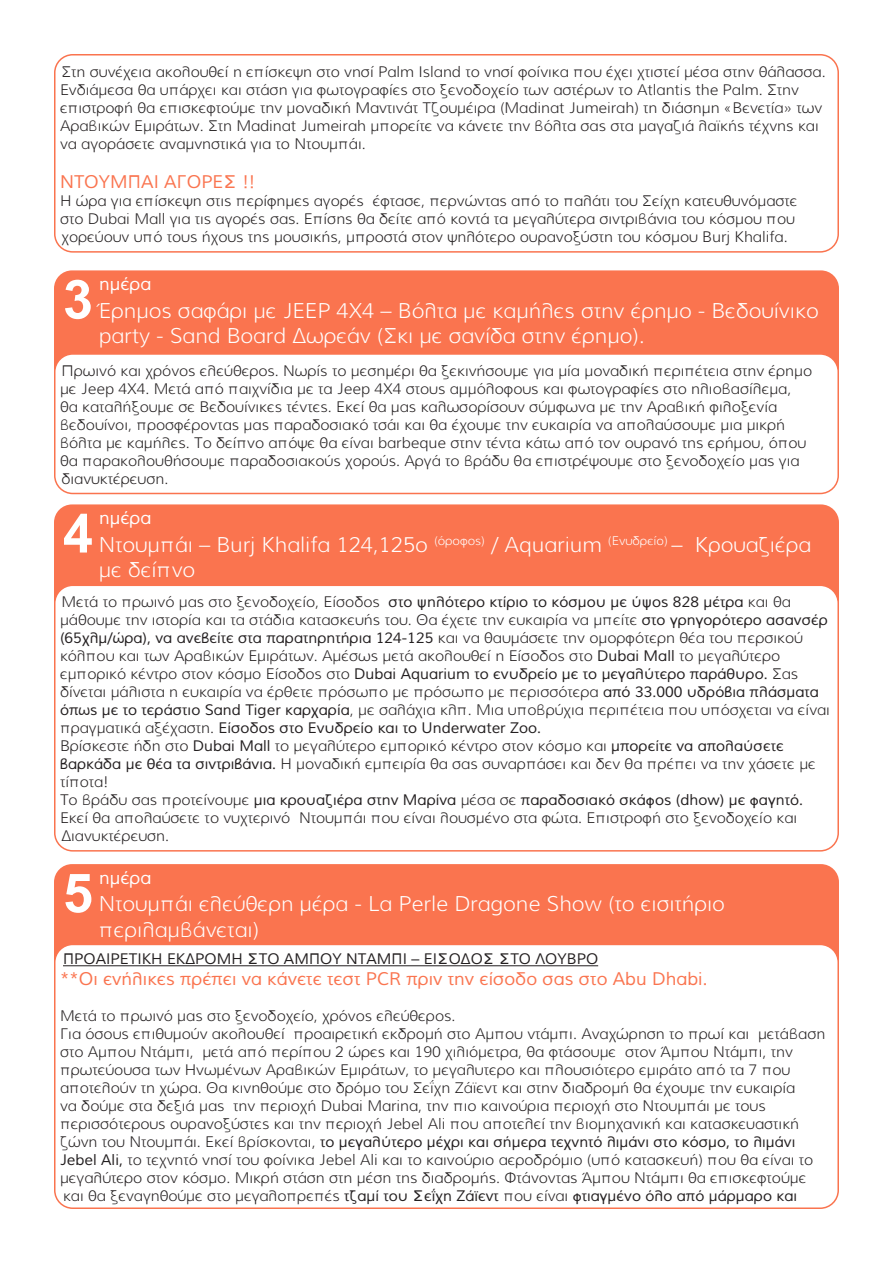
<style>
.page{position:relative;width:893px;height:1263px;background:#fff}
.page>*{position:absolute;margin:0;border:0;box-sizing:border-box;transform-origin:0 0}
.t1{font:700 54px "Arial";color:#fff}
.t2{font:21px/25.2px "Aka Acid GR Muli Light";color:#fff}
.t3{font:18px "Aka Acid GR Muli Medium";color:#fa744f}
.t4{font:18px "Aka Acid GR Muli Medium";color:#fff}
.t5{font:15px/18px "Aka Acid GR Muli Light";color:#231f20}
.t6{font:15px "Aka Acid GR Muli Medium";color:#231f20}
.s1{font-family:"Aka Acid GR Muli Medium"}
</style>
<div class="page">
<div style="left:54px;top:504px;width:785px;height:115px;background:#fa744f;border-radius:18px"></div>
<div style="left:54px;top:864px;width:785px;height:117px;background:#fa744f;border-radius:18px"></div>
<div style="left:55px;top:585px;width:783px;height:266px;background:#fff;border-radius:18px"></div>
<div style="left:54px;top:584px;width:785px;height:267px;border:2px solid #fa744f;border-radius:18px"></div>
<div style="left:55px;top:944px;width:783px;height:264px;background:#fff;border-radius:18px"></div>
<hr style="left:63px;top:965px;width:535px;height:1px;background:#231f20">
<div style="left:54px;top:944px;width:785px;height:265px;border:2px solid #fa744f;border-radius:18px"></div>
<div style="left:54px;top:270px;width:785px;height:116px;background:#fa744f;border-radius:18px"></div>
<div style="left:55px;top:354px;width:783px;height:139px;background:#fff;border-radius:18px"></div>
<div style="left:54px;top:353px;width:785px;height:141px;border:2px solid #fa744f;border-radius:18px"></div>
<div style="left:54px;top:54px;width:785px;height:199px;border:2px solid #fa744f;border-radius:18px"></div>
<p class="t5" style="left:60px;top:62px;width:767px">Στη συνέχεια ακολουθεί η επίσκεψη στο νησί Palm Island το νησί φοίνικα που έχει χτιστεί μέσα στην θάλασσα.<br>Ενδιάμεσα θα υπάρχει και στάση για φωτογραφίες στο ξενοδοχείο των αστέρων το Atlantis the Palm. Στην επιστροφή θα επισκεφτούμε την μοναδική Μαντινάτ Τζουμέιρα (Madinat Jumeirah) τη διάσημη «Βενετία» των Αραβικών Εμιράτων. Στη Madinat Jumeirah μπορείτε να κάνετε την βόλτα σας στα μαγαζιά λαϊκής τέχνης και να αγοράσετε αναμνηστικά για το Ντουμπάι.</p>
<p class="t3" style="left:60px;top:171px;width:197px">ΝΤΟΥΜΠΑΙ ΑΓΟΡΕΣ !!</p>
<p class="t5" style="left:60px;top:192px;width:739px">Η ώρα για επίσκεψη στις περίφημες αγορές έφτασε, περνώντας από το παλάτι του Σείχη κατευθυνόμαστε στο Dubai Mall για τις αγορές σας. Επίσης θα δείτε από κοντά τα μεγαλύτερα σιντριβάνια του κόσμου που χορεύουν υπό τους ήχους της μουσικής, μπροστά στον ψηλότερο ουρανοξύστη του κόσμου Burj Khalifa.</p>
<p class="t4" style="left:99px;top:273px;width:54px">ημέρα</p>
<p class="t1" style="left:63px;top:261px;width:32px">3</p>
<p class="t2" style="left:99px;top:298px;width:722px">Έρημος σαφάρι με JEEP 4Χ4 – Βόλτα με καμήλες στην έρημο - Βεδουίνικο party - Sand Board Δωρεάν (Σκι με σανίδα στην έρημο).</p>
<p class="t5" style="left:60px;top:361px;width:754px">Πρωινό και χρόνος ελεύθερος. Νωρίς το μεσημέρι θα ξεκινήσουμε για μία μοναδική περιπέτεια στην έρημο με Jeep 4Χ4. Μετά από παιχνίδια με τα Jeep 4Χ4 στους αμμόλοφους και φωτογραφίες στο ηλιοβασίλεμα, θα καταλήξουμε σε Βεδουίνικες τέντες. Εκεί θα μας καλωσορίσουν σύμφωνα με την Αραβική φιλοξενία βεδουίνοι, προσφέροντας μας παραδοσιακό τσάι και θα έχουμε την ευκαιρία να απολαύσουμε μια μικρή βόλτα με καμήλες. Το δείπνο απόψε θα είναι barbeque στην τέντα κάτω από τον ουρανό της ερήμου, όπου θα παρακολουθήσουμε παραδοσιακούς χορούς. Αργά το βράδυ θα επιστρέψουμε στο ξενοδοχείο μας για διανυκτέρευση.</p>
<p class="t1" style="left:63px;top:495px;width:32px">4</p>
<p class="t4" style="left:99px;top:507px;width:54px">ημέρα</p>
<p class="t2" style="left:99px;top:532px;width:714px">Ντουμπάι – Βurj Khalifa 124,125ο <sup>(όροφος)</sup> / Αquarium <sup>(Ενυδρείο)</sup> – Κρουαζιέρα με δείπνο</p>
<p class="t5" style="left:60px;top:593px;width:771px">Μετά το πρωινό μας στο ξενοδοχείο, Είσοδος <span class="s1">στο ψηλότερο κτίριο το κόσμου με ύψος 828 μέτρα</span> και θα μάθουμε την ιστορία και τα στάδια κατασκευής του. Θα έχετε την ευκαιρία να μπείτε <span class="s1">στο γρηγορότερο ασανσέρ (65χλμ/ώρα), να ανεβείτε στα παρατηρητήρια 124-125</span> και να θαυμάσετε την ομορφότερη θέα του περσικού κόλπου και των Αραβικών Εμιράτων. Αμέσως μετά ακολουθεί η Είσοδος στο <span class="s1">Dubai Mall</span> το μεγαλύτερο εμπορικό κέντρο στον κόσμο Είσοδος στο <span class="s1">Dubai Aquarium το ενυδρείο με το μεγαλύτερο παράθυρο.</span> Σας δίνεται μάλιστα η ευκαιρία να έρθετε πρόσωπο με πρόσωπο με περισσότερα <span class="s1">από 33.000 υδρόβια πλάσματα όπως με το τεράστιο Sand Tiger καρχαρία</span>, με σαλάχια κλπ. Μια υποβρύχια περιπέτεια που υπόσχεται να είναι πραγματικά αξέχαστη. <span class="s1">Είσοδος στο Ενυδρείο και το Underwater Zoo.</span></p>
<p class="t5" style="left:60px;top:737px;width:757px">Βρίσκεστε ήδη στο <span class="s1">Dubai Mall</span> το μεγαλύτερο εμπορικό κέντρο στον κόσμο και <span class="s1">μπορείτε να απολαύσετε βαρκάδα με θέα τα σιντριβάνια.</span> Η μοναδική εμπειρία θα σας συναρπάσει και δεν θα πρέπει να την χάσετε με τίποτα!</p>
<p class="t5" style="left:60px;top:791px;width:745px">Το βράδυ σας προτείνουμε <span class="s1">μια κρουαζιέρα στην Μαρίνα</span> μέσα σε <span class="s1">παραδοσιακό σκάφος (dhow) με φαγητό.<br></span>Εκεί θα απολαύσετε το νυχτερινό Ντουμπάι που είναι λουσμένο στα φώτα. Επιστροφή στο ξενοδοχείο και<br>Διανυκτέρευση.</p>
<p class="t1" style="left:63px;top:855px;width:32px">5</p>
<p class="t4" style="left:99px;top:866px;width:54px">ημέρα</p>
<p class="t2" style="left:99px;top:891px;width:628px">Ντουμπάι ελεύθερη μέρα - La Perle Dragone Show (το εισιτήριο περιλαμβάνεται)</p>
<p class="t6" style="left:63px;top:949px;width:537px">ΠΡΟΑΙΡΕΤΙΚΗ ΕΚΔΡΟΜΗ ΣΤΟ ΑΜΠΟΥ ΝΤΑΜΠΙ – ΕΙΣΟΔΟΣ ΣΤΟ ΛΟΥΒΡΟ</p>
<p class="t3" style="left:60px;top:968px;width:649px">**Οι ενήλικες πρέπει να κάνετε τεστ PCR πριν την είσοδο σας στο Abu Dhabi.</p>
<p class="t5" style="left:60px;top:1007px;width:397px">Μετά το πρωινό μας στο ξενοδοχείο, χρόνος ελεύθερος.</p>
<p class="t5" style="left:60px;top:1025px;width:767px">Για όσους επιθυμούν ακολουθεί προαιρετική εκδρομή στο Αμπου ντάμπι. Αναχώρηση το πρωί και μετάβαση στο Αμπου Ντάμπι, μετά από περίπου 2 ώρες και 190 χιλιόμετρα, θα φτάσουμε στον Άμπου Ντάμπι, την πρωτεύουσα των Ηνωμένων Αραβικών Εμιράτων, το μεγαλυτερο και πλουσιότερο εμιράτο από τα 7 που αποτελούν τη χώρα. Θα κινηθούμε στο δρόμο του Σεΐχη Ζάϊεντ και στην διαδρομή θα έχουμε την ευκαιρία<br>να δούμε στα δεξιά μας την περιοχή Dubai Marina, την πιο καινούρια περιοχή στο Ντουμπάι με τους περισσότερους ουρανοξύστες και την περιοχή Jebel Ali που αποτελεί την βιομηχανική και κατασκευαστική ζώνη του Ντουμπάι. Εκεί βρίσκονται, <span class="s1">το μεγαλύτερο μέχρι και σήμερα τεχνητό λιμάνι στο κόσμο, το λιμάνι Jebel Ali,</span> το τεχνητό νησί του φοίνικα Jebel Ali και το καινούριο αεροδρόμιο (υπό κατασκευή) που θα είναι το μεγαλύτερο στον κόσμο. Μικρή στάση στη μέση της διαδρομής. Φτάνοντας Άμπου Ντάμπι θα επισκεφτούμε και θα ξεναγηθούμε στο μεγαλοπρεπές <span class="s1">τζαμί του Σεΐχη Ζάϊεντ</span> που είναι <span class="s1">φτιαγμένο όλο από μάρμαρο και</span></p>
</div>
